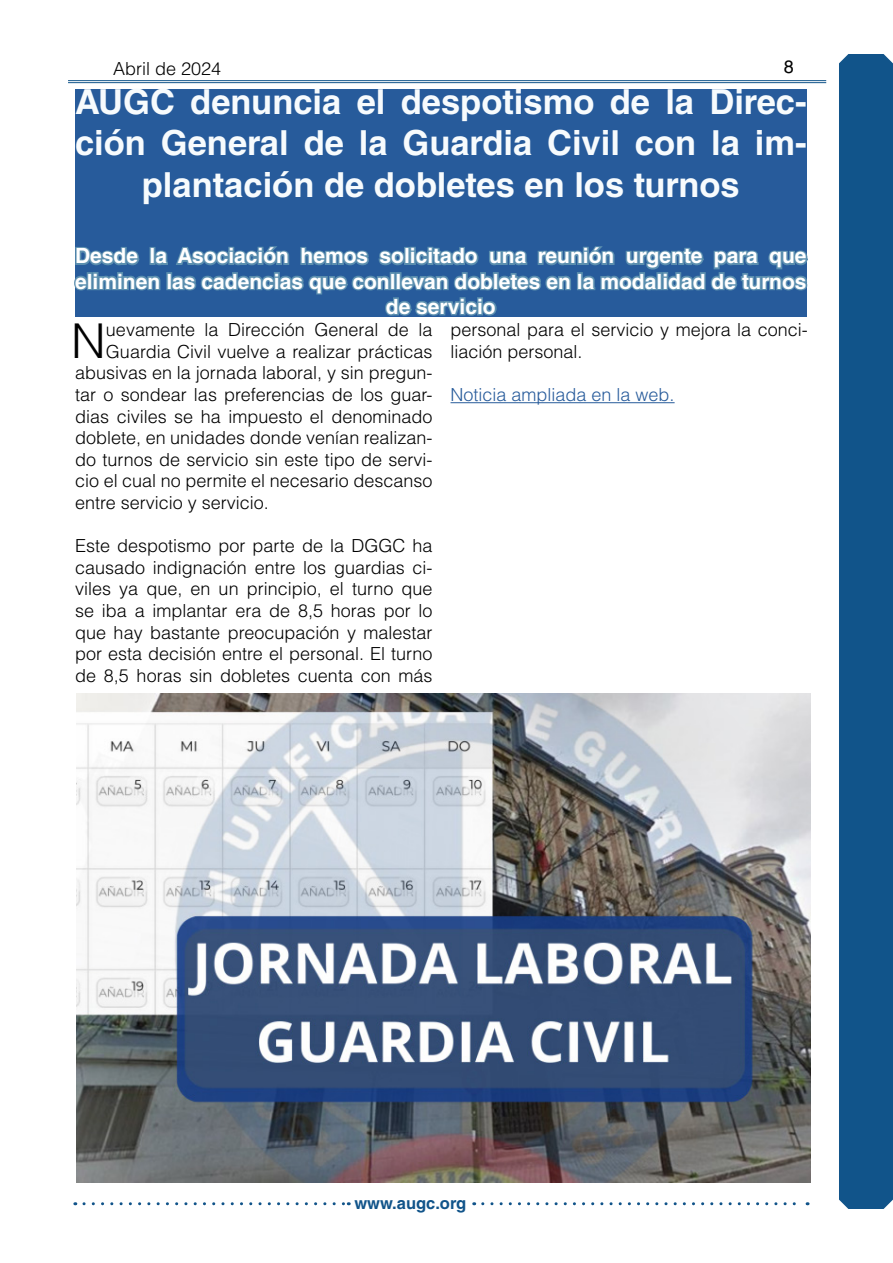
<style>
.page{position:relative;width:893px;height:1263px;background:#fff}
.page>*{position:absolute;margin:0;border:0;box-sizing:border-box;transform-origin:0 0}
.t1{font:300 48px "Helvetica LT Std";color:#000}
.t2{font:700 34.5px/41.4px "Helvetica LT Std";color:#f7fbfd;text-align:center}
.t3{font:700 21px/25.2px "Helvetica LT Std";color:#fff;text-align:center}
.t4{font:300 18px/21.6px "Helvetica LT Std";color:#000;text-align:justify}
.t5{font:300 18px "Helvetica LT Std";color:#275b9b}
.t6{font:18px "Helvetica LT Std";color:#000}
.t7{font:700 16.5px "Helvetica LT Std";color:#11548a}
</style>
<div class="page">
<div style="left:839px;top:54px;width:54px;height:1155px;background:#11548a"></div>
<svg style="left:84px;top:1202px;width:265px;height:3px"></svg>
<svg style="left:483px;top:1202px;width:325px;height:3px"></svg>
<hr style="left:68px;top:80px;width:758px;height:1px;background:#11548a">
<hr style="left:68px;top:82px;width:758px;height:1px;background:#11548a">
<div style="left:75px;top:89px;width:731px;height:228px;background:#275b9b"></div>
<svg style="left:74px;top:232px;width:734px;height:85px"></svg>
<hr style="left:450px;top:402px;width:225px;height:1px;background:#275b9b">
<img style="left:77px;top:694px;width:734px;height:488px">
<p class="t6" style="left:784px;top:56px;width:12px">8</p>
<p class="t4" style="left:113px;top:57px;width:110px">Abril de 2024</p>
<h2 class="t2" style="left:75px;top:81px;width:733px">AUGC denuncia el despotismo de la Direc&shy;ción General de la Guardia Civil con la im&shy;plantación de dobletes en los turnos</h2>
<p class="t3" style="left:75px;top:243px;width:733px">Desde la Asociación hemos solicitado una reunión urgente para que eliminen las cadencias que conllevan dobletes en la modalidad de turnos de servicio</p>
<h1 class="t1" style="left:71px;top:311px;width:36px">N</h1>
<p class="t4" style="left:106px;top:319px;width:328px">uevamente la Dirección General de la</p>
<p class="t4" style="left:450px;top:319px;width:359px">personal para el servicio y mejora la conci&shy;liación personal.</p>
<p class="t5" style="left:450px;top:383px;width:226px">Noticia ampliada en la web.</p>
<p class="t4" style="left:106px;top:340px;width:328px">Guardia Civil vuelve a realizar prácticas</p>
<p class="t4" style="left:75px;top:362px;width:359px">abusivas en la jornada laboral, y sin pregun-</p>
<p class="t4" style="left:75px;top:384px;width:359px">tar o sondear las preferencias de los guar-</p>
<p class="t4" style="left:75px;top:405px;width:359px">dias civiles se ha impuesto el denominado</p>
<p class="t4" style="left:75px;top:427px;width:359px">doblete, en unidades donde venían realizan-</p>
<p class="t4" style="left:75px;top:448px;width:359px">do turnos de servicio sin este tipo de servi-</p>
<p class="t4" style="left:75px;top:470px;width:359px">cio el cual no permite el necesario descanso</p>
<p class="t4" style="left:75px;top:492px;width:195px">entre servicio y servicio.</p>
<p class="t4" style="left:75px;top:535px;width:359px">Este despotismo por parte de la DGGC ha causado indignación entre los guardias ci&shy;viles ya que, en un principio, el turno que se iba a implantar era de 8,5 horas por lo que hay bastante preocupación y malestar por esta decisión entre el personal. El turno de 8,5 horas sin dobletes cuenta con más</p>
<p class="t7" style="left:354px;top:1193px;width:113px">www.augc.org</p>
</div>
